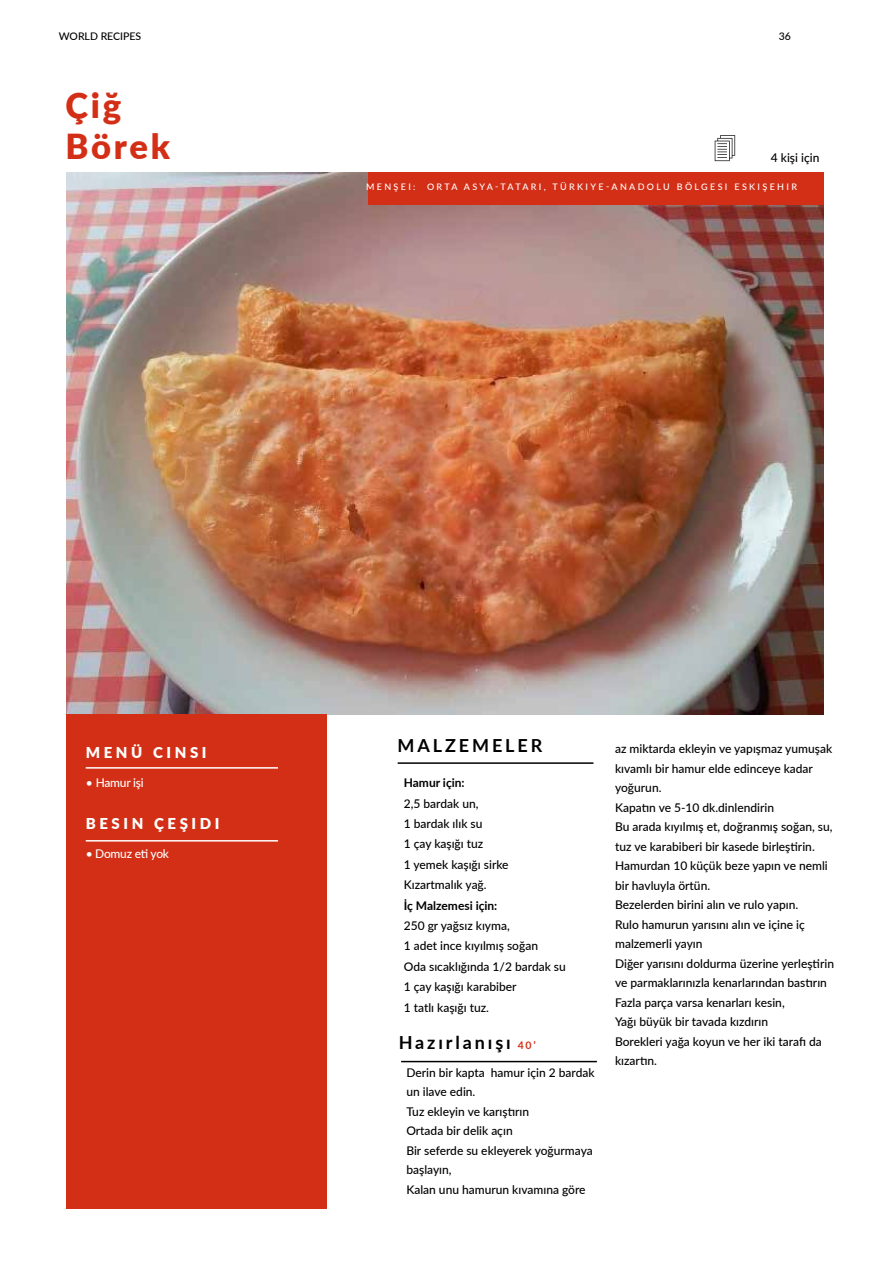
<style>
.page{position:relative;width:893px;height:1263px;background:#fff}
.page>*{position:absolute;margin:0;border:0;box-sizing:border-box;transform-origin:0 0}
.t1{font:900 34.5px/41.4px "Lato";letter-spacing:.08em;color:#d32f16}
.t2{font:700 18px "Lato";letter-spacing:.16em;color:#000}
.t3{font:900 15px "Lato";letter-spacing:.24em;color:#fffffd}
.t4{font:500 12px/19.5px "Lato";color:#000}
.t5{font:700 12px "Lato";color:#000}
.t6{font:500 12px "Lato";letter-spacing:-.02em;color:#fff}
.t7{font:500 10.5px "Lato";color:#000}
.t8{font:500 9px "Lato";letter-spacing:.26em;color:#fff}
.s1{font-size:10.5px;color:#d32f16}
</style>
<div class="page">
<img style="left:67px;top:173px;width:757px;height:542px">
<div style="left:368px;top:172px;width:456px;height:33px;background:#d32f16"></div>
<div style="left:67px;top:714px;width:260px;height:495px;background:#d32f16"></div>
<hr style="left:398px;top:762px;width:195px;height:2px;background:#000">
<hr style="left:401px;top:1061px;width:196px;height:1px;background:#000">
<hr style="left:86px;top:767px;width:192px;height:2px;background:#fff">
<hr style="left:86px;top:840px;width:192px;height:1px;background:#fff">
<svg style="left:715px;top:135px;width:20px;height:26px"></svg>
<p class="t7" style="left:59px;top:28px;width:84px">WORLD RECIPES</p>
<p class="t7" style="left:779px;top:28px;width:14px">36</p>
<h1 class="t1" style="left:66px;top:83px;width:106px">Çiğ<br>Börek</h1>
<p class="t4" style="left:771px;top:147px;width:50px">4 kişi için</p>
<p class="t8" style="left:366px;top:180px;width:51px">MENŞEI:</p>
<p class="t8" style="left:427px;top:180px;width:371px">ORTA ASYA-TATARI, TÜRKIYE-ANADOLU BÖLGESI ESKIŞEHIR</p>
<p class="t3" style="left:86px;top:741px;width:122px">MENÜ CINSI</p>
<p class="t6" style="left:86px;top:774px;width:59px">• Hamur işi</p>
<p class="t3" style="left:86px;top:812px;width:135px">BESIN ÇEŞIDI</p>
<p class="t6" style="left:86px;top:845px;width:85px">• Domuz eti yok</p>
<h2 class="t2" style="left:398px;top:732px;width:146px">MALZEMELER</h2>
<p class="t5" style="left:404px;top:774px;width:62px">Hamur için:</p>
<p class="t4" style="left:404px;top:792px;width:106px;line-height:20.4px">2,5 bardak un,<br>1 bardak ılık su<br>1 çay kaşığı tuz<br>1 yemek kaşığı sirke<br>Kızartmalık yağ.</p>
<p class="t5" style="left:404px;top:896px;width:95px">İç Malzemesi için:</p>
<p class="t4" style="left:404px;top:915px;width:164px;line-height:20.4px">250 gr yağsız kıyma,<br>1 adet ince kıyılmış soğan<br>Oda sıcaklığında 1/2 bardak su<br>1 çay kaşığı karabiber<br>1 tatlı kaşığı tuz.</p>
<h2 class="t2" style="left:399px;top:1029px;width:138px">Hazırlanışı <span class="s1">40’</span></h2>
<p class="t4" style="left:406px;top:1062px;width:190px">Derin bir kapta hamur için 2 bardak un ilave edin.<br>Tuz ekleyin ve karıştırın<br>Ortada bir delik açın<br>Bir seferde su ekleyerek yoğurmaya başlayın,<br>Kalan unu hamurun kıvamına göre</p>
<p class="t4" style="left:615px;top:738px;width:221px">az miktarda ekleyin ve yapışmaz yumuşak kıvamlı bir hamur elde edinceye kadar yoğurun.<br>Kapatın ve 5-10 dk.dinlendirin<br>Bu arada kıyılmış et, doğranmış soğan, su, tuz ve karabiberi bir kasede birleştirin.<br>Hamurdan 10 küçük beze yapın ve nemli bir havluyla örtün.<br>Bezelerden birini alın ve rulo yapın.<br>Rulo hamurun yarısını alın ve içine iç malzemerli yayın<br>Diğer yarısını doldurma üzerine yerleştirin ve parmaklarınızla kenarlarından bastırın Fazla parça varsa kenarları kesin,<br>Yağı büyük bir tavada kızdırın<br>Borekleri yağa koyun ve her iki tarafı da kızartın.</p>
</div>
